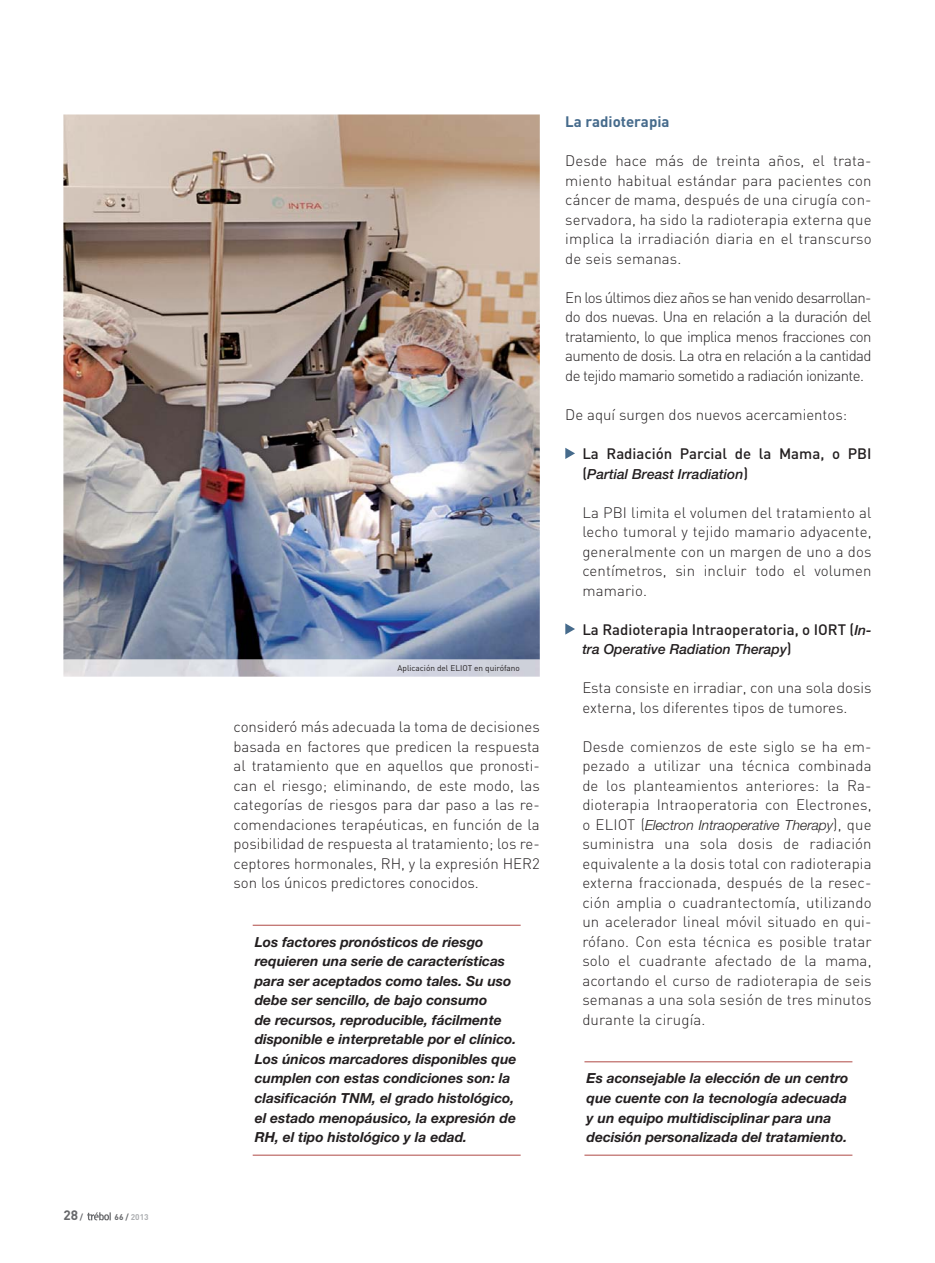
<style>
.page{position:relative;width:935px;height:1263px;background:#fff}
.page>*{position:absolute;margin:0;border:0;box-sizing:border-box;transform-origin:0 0}
.t1{font:300 15px/19.5px "DIN";color:#231f20;text-align:justify}
.t2{font:500 15px "DIN";color:#231f20}
.t3{font:700 15px "DIN";color:#466b8c}
.t4{font:italic 700 13.8px/19.5px "Helvetica Neue";color:#231f20}
.t5{font:italic 500 13.8px "Helvetica Neue";color:#231f20}
.t6{font:italic 300 13.8px "Helvetica Neue";color:#231f20}
.t7{font:700 13.5px "DIN";color:#67686b}
.t8{font:8.25px "DIN";color:#231f20}
.t9{font:700 8.25px "DIN";color:#aeb0b3}
.s1{font-size:8.25px}
.s2{color:#67686b}
.s3{font-family:"DIN";font-style:normal;font-size:15px}
.s4{font-family:"Helvetica Neue";font-style:italic;font-size:13.8px}
</style>
<div class="page">
<svg style="left:87px;top:1212px;width:24px;height:8px"></svg>
<hr style="left:253px;top:924px;width:267px;height:1px;background:#af4a45">
<hr style="left:253px;top:1154px;width:267px;height:1px;background:#af4a45">
<hr style="left:584px;top:1061px;width:268px;height:1px;background:#af4a45">
<hr style="left:584px;top:1154px;width:268px;height:1px;background:#af4a45">
<svg style="left:565px;top:447px;width:10px;height:12px"></svg>
<svg style="left:565px;top:623px;width:10px;height:11px"></svg>
<img style="left:63px;top:114px;width:477px;height:545px">
<img style="left:63px;top:659px;width:477px;height:17px">
<p class="t7" style="left:63px;top:1210px;width:21px">28 <span class="s1">/</span></p>
<p class="t9" style="left:115px;top:1214px;width:36px"><span class="s2">66 /</span> 2013</p>
<p class="t8" style="left:397px;top:664px;width:124px">Aplicación del ELIOT en quirófano</p>
<p class="t1" style="left:233px;top:718px;width:308px">consideró más adecuada la toma de decisiones basada en factores que predicen la respuesta al tratamiento que en aquellos que pronosti&shy;can el riesgo; eliminando, de este modo, las categorías de riesgos para dar paso a las re&shy;comendaciones terapéuticas, en función de la posibilidad de respuesta al tratamiento; los re&shy;ceptores hormonales, RH, y la expresión HER2 son los únicos predictores conocidos.</p>
<p class="t4" style="left:255px;top:933px;width:263px">Los factores pronósticos de riesgo requieren una serie de características para ser aceptados como tales. Su uso debe ser sencillo, de bajo consumo<br>de recursos, reproducible, fácilmente disponible e interpretable por el clínico.<br>Los únicos marcadores disponibles que cumplen con estas condiciones son: la clasificación TNM, el grado histológico, el estado menopáusico, la expresión de RH, el tipo histológico y la edad.</p>
<p class="t3" style="left:565px;top:116px;width:106px">La radioterapia</p>
<p class="t1" style="left:565px;top:153px;width:308px">Desde hace más de treinta años, el trata&shy;miento habitual estándar para pacientes con cáncer de mama, después de una cirugía con&shy;servadora, ha sido la radioterapia externa que implica la irradiación diaria en el transcurso de seis semanas.</p>
<p class="t1" style="left:565px;top:289px;width:308px">En los últimos diez años se han venido desarrollan&shy;do dos nuevas. Una en relación a la duración del tratamiento, lo que implica menos fracciones con aumento de dosis. La otra en relación a la cantidad de tejido mamario sometido a radiación ionizante.</p>
<p class="t1" style="left:565px;top:406px;width:283px">De aquí surgen dos nuevos acercamientos:</p>
<p class="t2" style="left:582px;top:448px;width:291px">La Radiación Parcial de la Mama, o PBI</p>
<p class="t5" style="left:582px;top:468px;width:167px"><span class="s3">(</span>Partial Breast Irradiation<span class="s3">)</span></p>
<p class="t1" style="left:582px;top:504px;width:291px">La PBI limita el volumen del tratamiento al lecho tumoral y tejido mamario adyacente, generalmente con un margen de uno a dos centímetros, sin incluir todo el volumen mamario.</p>
<p class="t2" style="left:582px;top:623px;width:291px">La Radioterapia Intraoperatoria, o IORT (<span class="s4">In-</span></p>
<p class="t5" style="left:582px;top:644px;width:211px">tra Operative Radiation Therapy<span class="s3">)</span></p>
<p class="t1" style="left:582px;top:679px;width:291px">Esta consiste en irradiar, con una sola dosis externa, los diferentes tipos de tumores.</p>
<p class="t1" style="left:582px;top:738px;width:291px">Desde comienzos de este siglo se ha em&shy;pezado a utilizar una técnica combinada de los planteamientos anteriores: la Ra&shy;dioterapia Intraoperatoria con Electrones,</p>
<p class="t6" style="left:582px;top:819px;width:291px"><span class="s3">o ELIOT (</span>Electron Intraoperative Therapy<span class="s3">), que</span></p>
<p class="t1" style="left:582px;top:835px;width:291px">suministra una sola dosis de radiación equivalente a la dosis total con radioterapia externa fraccionada, después de la resec&shy;ción amplia o cuadrantectomía, utilizando un acelerador lineal móvil situado en qui&shy;rófano. Con esta técnica es posible tratar solo el cuadrante afectado de la mama, acortando el curso de radioterapia de seis semanas a una sola sesión de tres minutos durante la cirugía.</p>
<p class="t4" style="left:586px;top:1069px;width:263px">Es aconsejable la elección de un centro que cuente con la tecnología adecuada y un equipo multidisciplinar para una decisión personalizada del tratamiento.</p>
</div>
